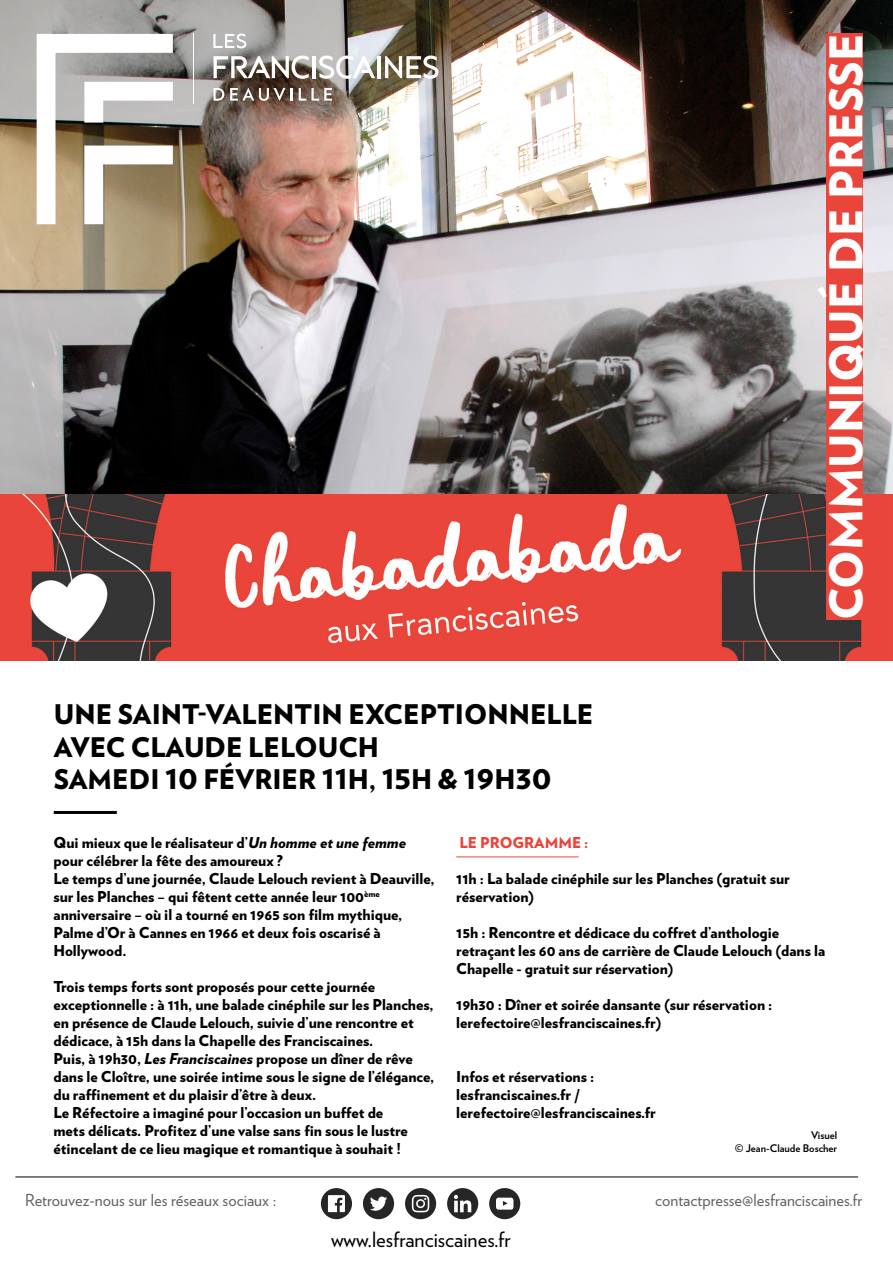
<style>
.page{position:relative;width:893px;height:1263px;background:#fff}
.page>*{position:absolute;margin:0;border:0;box-sizing:border-box;transform-origin:0 0}
.t1{font:900 45.15px "Verlag";color:#fff}
.t2{font:900 27px/32.4px "Verlag";color:#000}
.t3{font:21px "Verlag";color:#000}
.t4{font:16.5px "Verlag";color:#636363}
.t5{font:900 15px/18px "Verlag";color:#000}
.t6{font:900 15px "Verlag";color:#e9453b}
.t7{font:700 10.5px "Verlag";color:#000}
.s1{font-style:italic}
</style>
<div class="page">
<hr style="left:15px;top:1176px;width:843px;height:1px;background:#000">
<div style="left:321px;top:1188px;width:31px;height:31px;background:#262626;border-radius:50%"></div>
<svg style="left:328px;top:1195px;width:17px;height:17px"></svg>
<div style="left:405px;top:1188px;width:31px;height:31px;background:#262626;border-radius:50%"></div>
<svg style="left:412px;top:1195px;width:17px;height:17px"></svg>
<div style="left:363px;top:1188px;width:31px;height:31px;background:#262626;border-radius:50%"></div>
<svg style="left:370px;top:1196px;width:17px;height:15px"></svg>
<div style="left:489px;top:1188px;width:31px;height:31px;background:#262626;border-radius:50%"></div>
<svg style="left:496px;top:1198px;width:17px;height:11px"></svg>
<div style="left:447px;top:1188px;width:31px;height:31px;background:#262626;border-radius:50%"></div>
<svg style="left:454px;top:1195px;width:17px;height:17px"></svg>
<img style="left:0;top:0;width:893px;height:495px">
<svg style="left:37px;top:34px;width:136px;height:190px"></svg>
<svg style="left:213px;top:88px;width:11px;height:13px"></svg>
<svg style="left:230px;top:88px;width:62px;height:13px"></svg>
<svg style="left:299px;top:88px;width:33px;height:13px"></svg>
<hr style="left:193px;top:33px;width:1px;height:70px;background:#fff">
<svg style="left:213px;top:34px;width:33px;height:14px"></svg>
<hr style="left:312px;top:56px;width:4px;height:22px;background:#fff">
<hr style="left:377px;top:56px;width:3px;height:22px;background:#fff">
<svg style="left:319px;top:56px;width:56px;height:23px"></svg>
<svg style="left:385px;top:56px;width:53px;height:23px"></svg>
<svg style="left:214px;top:56px;width:95px;height:23px"></svg>
<hr style="left:54px;top:811px;width:63px;height:3px;background:#000">
<img style="left:0;top:495px;width:893px;height:165px">
<div style="left:826px;top:33px;width:36px;height:587px;background:#e9453b"></div>
<hr style="left:456px;top:856px;width:122px;height:1px;background:#e9453b">
<p class="t2" style="left:54px;top:697px;width:541px">UNE SAINT-VALENTIN EXCEPTIONNELLE<br>AVEC CLAUDE LELOUCH</p>
<p class="t2" style="left:54px;top:762px;width:499px">SAMEDI 10 FÉVRIER 11H, 15H &amp; 19H30</p>
<p class="t1" style="left:809px;top:620px;width:588px;rotate:-90deg">COMMUNIQUÉ DE PRESSE</p>
<p class="t5" style="left:53px;top:832px;width:354px">Qui mieux que le réalisateur d’<span class="s1">Un homme et une femme </span>pour célébrer la fête des amoureux ?</p>
<p class="t5" style="left:53px;top:868px;width:383px">Le temps d’une journée, Claude Lelouch revient à Deauville, sur les Planches – qui fêtent cette année leur 100<sup>ème </sup>anniversaire – où il a tourné en 1965 son film mythique, Palme d’Or à Cannes en 1966 et deux fois oscarisé à Hollywood.</p>
<p class="t5" style="left:53px;top:976px;width:382px">Trois temps forts sont proposés pour cette journée exceptionnelle : à 11h, une balade cinéphile sur les Planches, en présence de Claude Lelouch, suivie d’une rencontre et dédicace, à 15h dans la Chapelle des Franciscaines.<br>Puis, à 19h30, <span class="s1">Les Franciscaines</span> propose un dîner de rêve dans le Cloître, une soirée intime sous le signe de l’élégance, du raffinement et du plaisir d’être à deux.</p>
<p class="t5" style="left:53px;top:1102px;width:356px">Le Réfectoire a imaginé pour l’occasion un buffet de mets délicats. Profitez d’une valse sans fin sous le lustre étincelant de ce lieu magique et romantique à souhait !</p>
<p class="t6" style="left:459px;top:830px;width:131px">LE PROGRAMME :</p>
<p class="t5" style="left:456px;top:868px;width:335px">11h : La balade cinéphile sur les Planches (gratuit sur réservation)</p>
<p class="t5" style="left:456px;top:922px;width:370px">15h : Rencontre et dédicace du coffret d’anthologie retraçant les 60 ans de carrière de Claude Lelouch (dans la<br>Chapelle - gratuit sur réservation)</p>
<p class="t5" style="left:456px;top:994px;width:318px">19h30 : Dîner et soirée dansante (sur réservation :</p>
<p class="t5" style="left:456px;top:1012px;width:207px">lerefectoire@lesfranciscaines.fr)</p>
<p class="t5" style="left:456px;top:1066px;width:201px">Infos et réservations : lesfranciscaines.fr / lerefectoire@lesfranciscaines.fr</p>
<p class="t7" style="left:811px;top:1127px;width:28px">Visuel</p>
<p class="t7" style="left:735px;top:1140px;width:104px">© Jean-Claude Boscher</p>
<p class="t4" style="left:25px;top:1188px;width:253px">Retrouvez-nous sur les réseaux sociaux :</p>
<p class="t4" style="left:655px;top:1188px;width:209px">contactpresse@lesfranciscaines.fr</p>
<p class="t3" style="left:331px;top:1223px;width:181px">www.lesfranciscaines.fr</p>
</div>
